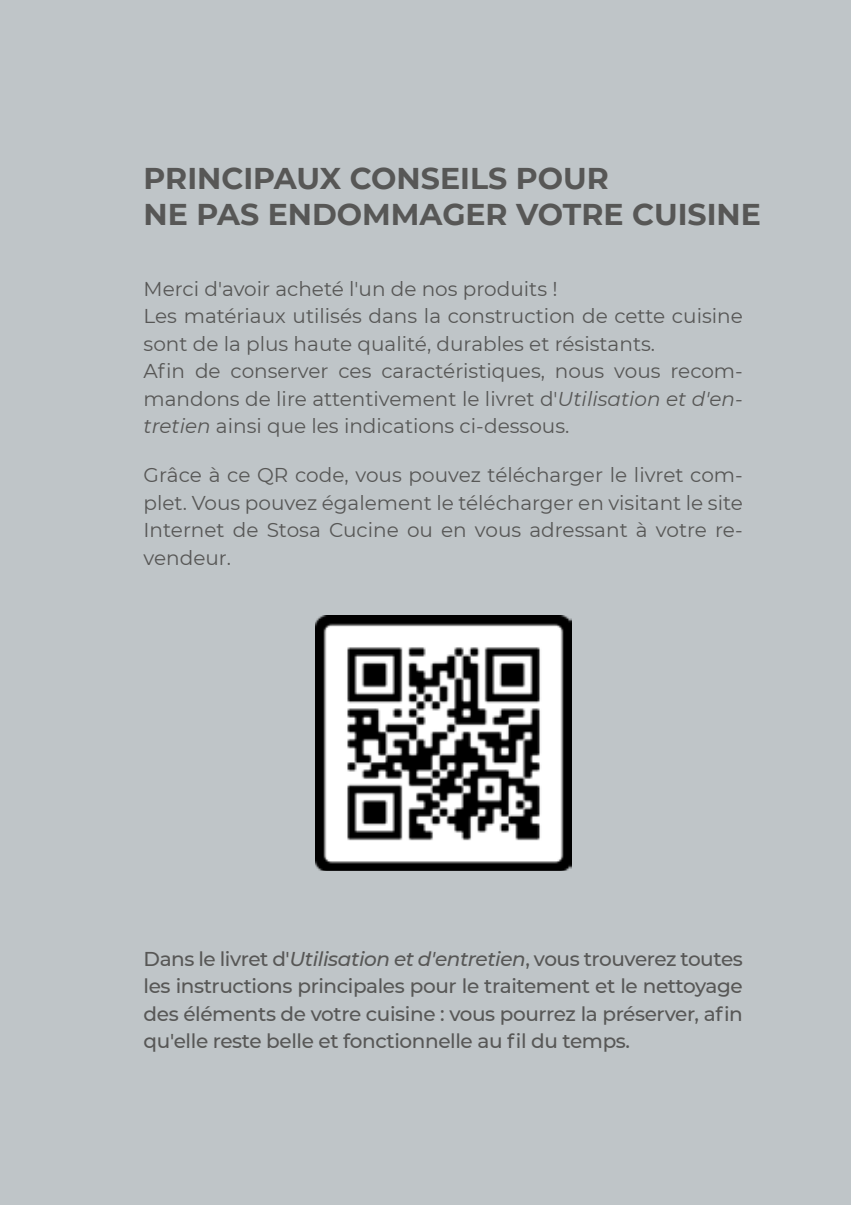
<style>
.page{position:relative;width:851px;height:1205px;background:#fff}
.page>*{position:absolute;margin:0;border:0;box-sizing:border-box;transform-origin:0 0}
.t1{font:700 30px/36px "Montserrat";color:#575756}
.t2{font:20px/27.5px "Montserrat";color:#575756}
.t3{font:500 20px/27.5px "Montserrat";letter-spacing:-.02em;color:#575756;text-align:justify}
.s1{font-style:italic}
</style>
<div class="page">
<div style="left:0;top:0;width:850px;height:1205px;background:#bfc5c8"></div>
<img style="left:315px;top:615px;width:256px;height:255px">
<h1 class="t1" style="left:144px;top:158px;width:618px">PRINCIPAUX CONSEILS POUR<br>NE PAS ENDOMMAGER VOTRE CUISINE</h1>
<p class="t2" style="left:144px;top:274px;width:600px">Merci d'avoir acheté l'un de nos produits !<br>Les matériaux utilisés dans la construction de cette cuisine sont de la plus haute qualité, durables et résistants.<br>Afin de conserver ces caractéristiques, nous vous recom&shy;mandons de lire attentivement le livret d'<span class="s1">Utilisation et d'en&shy;tretien</span> ainsi que les indications ci-dessous.</p>
<p class="t2" style="left:144px;top:460px;width:600px;text-align:justify">Grâce à ce QR code, vous pouvez télécharger le livret com&shy;plet. Vous pouvez également le télécharger en visitant le site Internet de Stosa Cucine ou en vous adressant à votre re&shy;vendeur.</p>
<p class="t3" style="left:144px;top:944px;width:600px">Dans le livret d'<span class="s1">Utilisation et d'entretien</span>, vous trouverez toutes les instructions principales pour le traitement et le nettoyage des éléments de votre cuisine : vous pourrez la préserver, afin qu'elle reste belle et fonctionnelle au fil du temps.</p>
</div>
